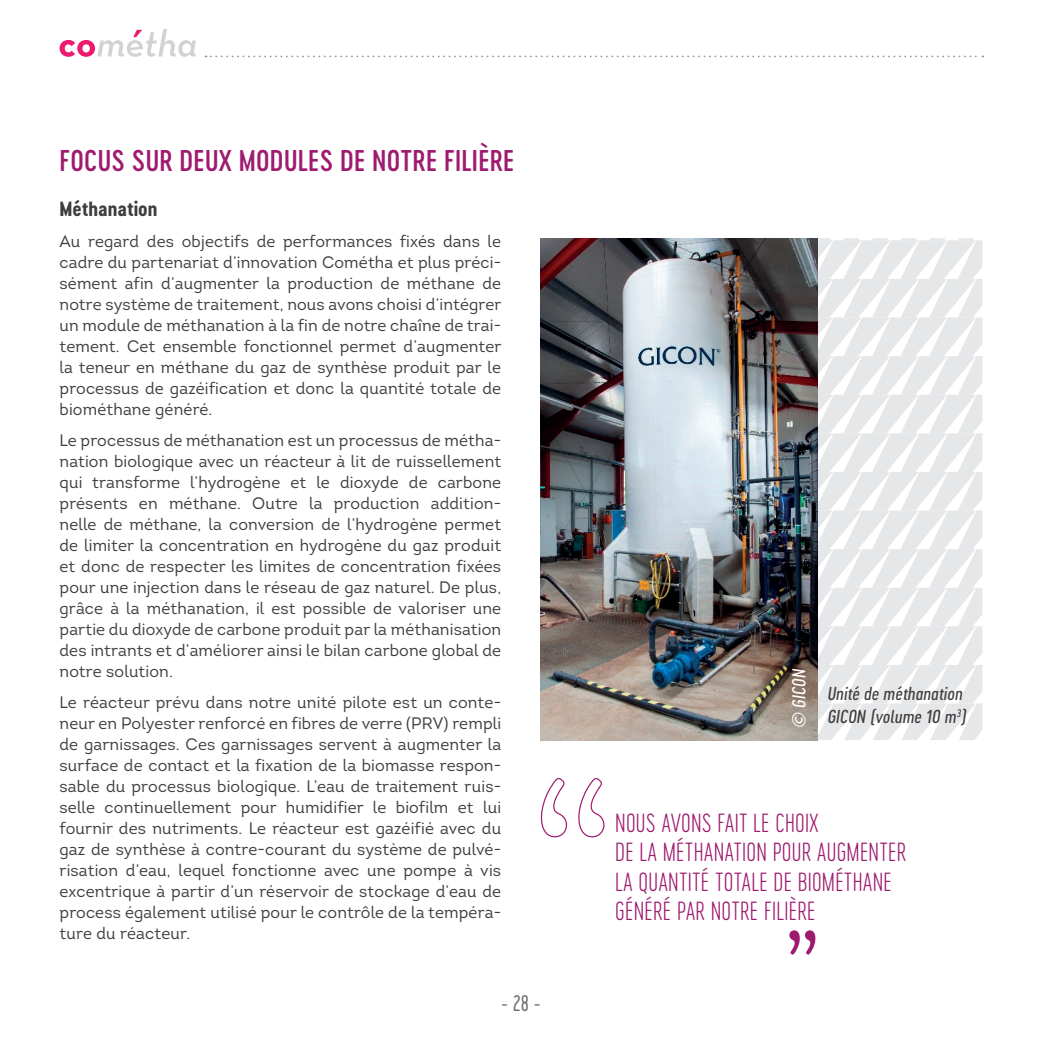
<style>
.page{position:relative;width:1042px;height:1042px;background:#fff}
.page>*{position:absolute;margin:0;border:0;box-sizing:border-box;transform-origin:0 0}
.Titre_2{font:28px "Cervo Neue Medium Neue";letter-spacing:.01em;color:#9f1b6f}
.t1{font:24.5px/29.4px "Cervo Neue Thin Neue";letter-spacing:.01em;color:#9f1b6f;scale:.96 1}
.t2{font:21px "Cervo Neue Light Neue";color:#6b6b6e;scale:.96 1}
.titre_3{font:19.25px "Cervo Neue Bold Neue";color:#3e3e3f;scale:1.05 1}
.titre_3-2{font:italic 17.5px/22.8px "Cervo Neue Regular Neue";color:#3e3e3f;scale:1.05 1}
.titre_3-3{font:italic 17.5px "Cervo Neue Regular Neue";letter-spacing:-.005em;color:#fff;scale:1.05 1}
.TC{font:16.62px/21px "Intro";letter-spacing:.01em;color:#3e3e3f;text-align:justify}
</style>
<div class="page">
<svg style="left:206px;top:56px;width:777px;height:1px"></svg>
<svg style="left:60px;top:29px;width:136px;height:28px"></svg>
<svg style="left:818px;top:238px;width:164px;height:502px"></svg>
<img style="left:541px;top:238px;width:277px;height:502px">
<svg style="left:540px;top:777px;width:65px;height:61px"></svg>
<svg style="left:789px;top:930px;width:27px;height:25px"></svg>
<p class="Titre_2" style="left:60px;top:142px;width:456px">FOCUS SUR DEUX MODULES DE NOTRE FILIÈRE</p>
<p class="titre_3" style="left:60px;top:196px;width:95px">Méthanation</p>
<p class="TC" style="left:60px;top:231px;width:443px">Au regard des objectifs de performances fixés dans le cadre du partenariat d’innovation Cométha et plus préci&shy;sément afin d’augmenter la production de méthane de notre système de traitement, nous avons choisi d’intégrer un module de méthanation à la fin de notre chaîne de trai&shy;tement. Cet ensemble fonctionnel permet d’augmenter la teneur en méthane du gaz de synthèse produit par le processus de gazéification et donc la quantité totale de biométhane généré.</p>
<p class="TC" style="left:60px;top:430px;width:443px">Le processus de méthanation est un processus de métha&shy;nation biologique avec un réacteur à lit de ruissellement qui transforme l’hydrogène et le dioxyde de carbone présents en méthane. Outre la production addition&shy;nelle de méthane, la conversion de l’hydrogène permet de limiter la concentration en hydrogène du gaz produit et donc de respecter les limites de concentration fixées pour une injection dans le réseau de gaz naturel. De plus, grâce à la méthanation, il est possible de valoriser une partie du dioxyde de carbone produit par la méthanisation des intrants et d’améliorer ainsi le bilan carbone global de notre solution.</p>
<p class="TC" style="left:60px;top:692px;width:443px">Le réacteur prévu dans notre unité pilote est un conte&shy;neur en Polyester renforcé en fibres de verre (PRV) rempli de garnissages. Ces garnissages servent à augmenter la surface de contact et la fixation de la biomasse respon&shy;sable du processus biologique. L’eau de traitement ruis&shy;selle continuellement pour humidifier le biofilm et lui fournir des nutriments. Le réacteur est gazéifié avec du gaz de synthèse à contre-courant du système de pulvé&shy;risation d’eau, lequel fonctionne avec une pompe à vis excentrique à partir d’un réservoir de stockage d’eau de process également utilisé pour le contrôle de la tempéra&shy;ture du réacteur.</p>
<p class="titre_3-2" style="left:828px;top:682px;width:134px">Unité de méthanation<br>GICON (volume 10 m<sup>3</sup>)</p>
<p class="titre_3-3" style="left:787px;top:728px;width:57px;rotate:-90deg">© GICON</p>
<p class="t1" style="left:615px;top:808px;width:305px">NOUS AVONS FAIT LE CHOIX<br>DE LA MÉTHANATION POUR AUGMENTER<br>LA QUANTITÉ TOTALE DE BIOMÉTHANE<br>GÉNÉRÉ PAR NOTRE FILIÈRE</p>
<p class="t2" style="left:501px;top:989px;width:43px">- 28 -</p>
</div>
